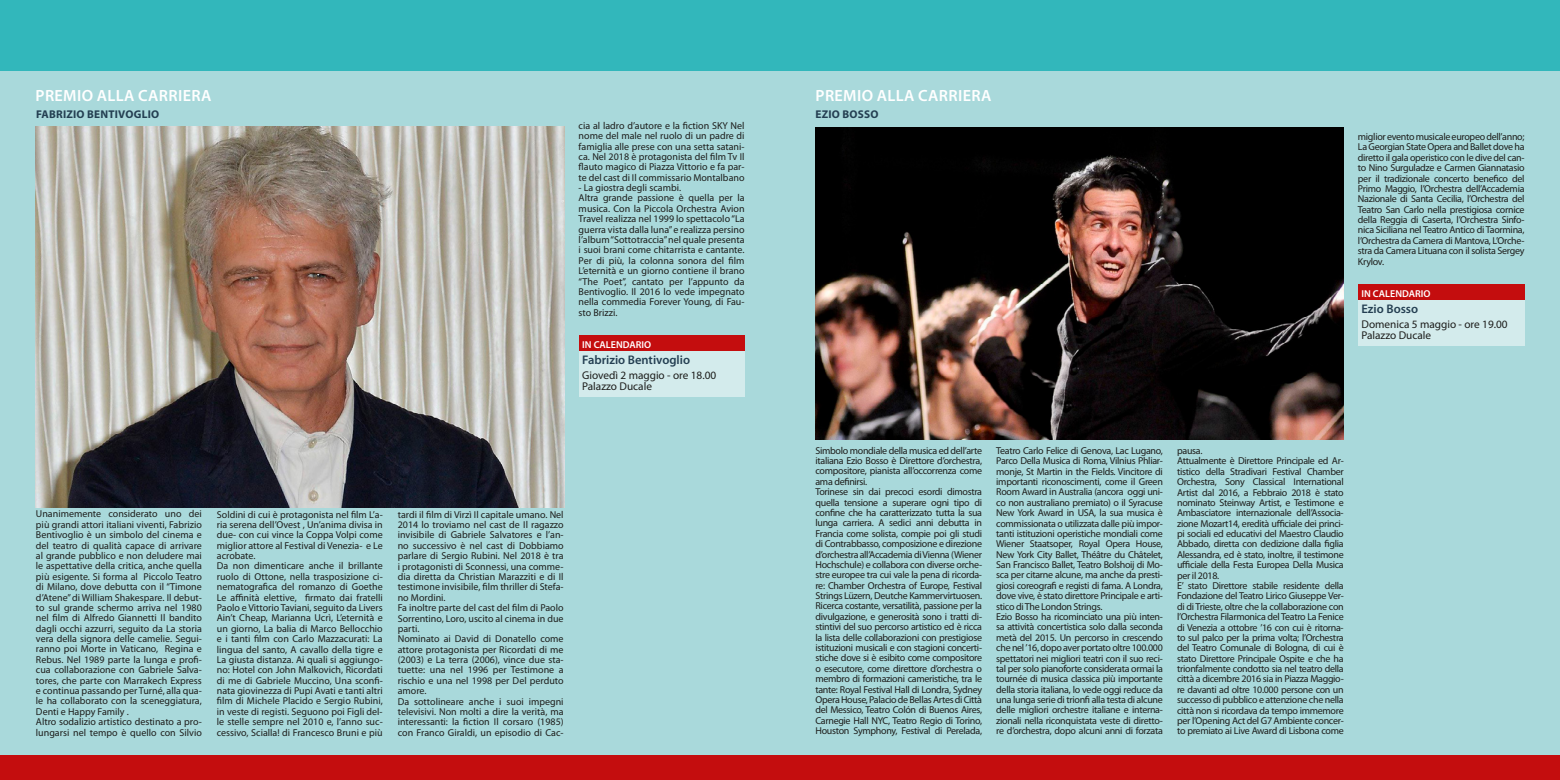
<style>
.page{position:relative;width:1560px;height:780px;background:#fff}
.page>*{position:absolute;margin:0;border:0;box-sizing:border-box;transform-origin:0 0}
.t1{font:600 16.25px "Myriad Pro";letter-spacing:.02em;color:#fff}
.t2{font:600 12.5px "Myriad Pro";color:#243f52}
.t3{font:11.25px/11.2px "Myriad Pro";color:#1d1d1b}
.t4{font:700 11.25px "Myriad Pro";letter-spacing:.02em;color:#243f52}
.t5{font:10px/10.4px "Myriad Pro";letter-spacing:-.03em;color:#1d1d1b}
.t6{font:10px/10.4px "Myriad Pro";color:#1d1d1b}
.t7{font:600 10px "Myriad Pro";color:#fff}
</style>
<div class="page">
<div style="left:0;top:0;width:780px;height:780px;background:#a9d9db"></div>
<div style="left:780px;top:0;width:779px;height:780px;background:#a9d9db"></div>
<div style="left:0;top:0;width:788px;height:71px;background:#32b7bb"></div>
<div style="left:771px;top:0;width:788px;height:71px;background:#32b7bb"></div>
<div style="left:0;top:755px;width:790px;height:25px;background:#c40d0e"></div>
<div style="left:769px;top:755px;width:790px;height:25px;background:#c40d0e"></div>
<div style="left:578px;top:336px;width:166px;height:17px;background:#c40d0e"></div>
<div style="left:578px;top:351px;width:166px;height:20px;background:#d3ebec"></div>
<div style="left:578px;top:367px;width:166px;height:18px;background:#d3ebec"></div>
<div style="left:578px;top:378px;width:166px;height:18px;background:#d3ebec"></div>
<img style="left:35px;top:126px;width:529px;height:381px">
<div style="left:1357px;top:285px;width:167px;height:17px;background:#c40d0e"></div>
<div style="left:1357px;top:300px;width:167px;height:20px;background:#d3ebec"></div>
<div style="left:1357px;top:316px;width:167px;height:18px;background:#d3ebec"></div>
<div style="left:1357px;top:327px;width:167px;height:18px;background:#d3ebec"></div>
<img style="left:815px;top:127px;width:528px;height:313px">
<h1 class="t1" style="left:36px;top:85px;width:177px">PREMIO ALLA CARRIERA</h1>
<p class="t4" style="left:36px;top:107px;width:125px">FABRIZIO BENTIVOGLIO</p>
<p class="t5" style="left:578px;top:120px;width:167px;text-align:justify">cia al ladro d’autore e la fiction SKY Nel nome del male nel ruolo di un padre di famiglia alle prese con una setta satani&shy;ca. Nel 2018 è protagonista del film Tv Il flauto magico di Piazza Vittorio e fa par&shy;te del cast di Il commissario Montalbano</p>
<p class="t6" style="left:578px;top:182px;width:167px">- La giostra degli scambi.<br>Altra grande passione è quella per la musica. Con la Piccola Orchestra Avion Travel realizza nel 1999 lo spettacolo “La guerra vista dalla luna” e realizza persino l’album “Sottotraccia” nel quale presenta i suoi brani come chitarrista e cantante.<br>Per di più, la colonna sonora del film L’eternità e un giorno contiene il brano “The Poet”, cantato per l’appunto da Bentivoglio. Il 2016 lo vede impegnato nella commedia Forever Young, di Fau&shy;sto Brizzi.</p>
<p class="t7" style="left:582px;top:338px;width:71px">IN CALENDARIO</p>
<p class="t2" style="left:582px;top:352px;width:109px">Fabrizio Bentivoglio</p>
<p class="t3" style="left:582px;top:369px;width:135px">Giovedì 2 maggio - ore 18.00<br>Palazzo Ducale</p>
<p class="t6" style="left:36px;top:508px;width:167px">Unanimemente considerato uno dei più grandi attori italiani viventi, Fabrizio Bentivoglio è un simbolo del cinema e del teatro di qualità capace di arrivare al grande pubblico e non deludere mai le aspettative della critica, anche quella più esigente. Si forma al Piccolo Teatro di Milano, dove debutta con il “Timone d’Atene” di William Shakespare. Il debut&shy;to sul grande schermo arriva nel 1980 nel film di Alfredo Giannetti Il bandito dagli occhi azzurri, seguito da La storia vera della signora delle camelie. Segui&shy;ranno poi Morte in Vaticano, Regina e Rebus. Nel 1989 parte la lunga e profi&shy;cua collaborazione con Gabriele Salva&shy;tores, che parte con Marrakech Express e continua passando per Turné, alla qua&shy;le ha collaborato con la sceneggiatura, Denti e Happy Family .<br>Altro sodalizio artistico destinato a pro&shy;lungarsi nel tempo è quello con Silvio</p>
<p class="t6" style="left:217px;top:509px;width:167px">Soldini di cui è protagonista nel film L’a&shy;ria serena dell’Ovest , Un’anima divisa in due- con cui vince la Coppa Volpi come miglior attore al Festival di Venezia- e Le acrobate.<br>Da non dimenticare anche il brillante ruolo di Ottone, nella trasposizione ci&shy;nematografica del romanzo di Goethe Le affinità elettive, firmato dai fratelli Paolo e Vittorio Taviani, seguito da Livers Ain’t Cheap, Marianna Ucrì, L’eternità e un giorno, La balia di Marco Bellocchio e i tanti film con Carlo Mazzacurati: La lingua del santo, A cavallo della tigre e La giusta distanza. Ai quali si aggiungo&shy;no: Hotel con John Malkovich, Ricordati di me di Gabriele Muccino, Una sconfi&shy;nata giovinezza di Pupi Avati e tanti altri film di Michele Placido e Sergio Rubini, in veste di registi. Seguono poi Figli del&shy;le stelle sempre nel 2010 e, l’anno suc&shy;cessivo, Scialla! di Francesco Bruni e più</p>
<p class="t6" style="left:398px;top:509px;width:167px">tardi il film di Virzì Il capitale umano. Nel 2014 lo troviamo nel cast de Il ragazzo invisibile di Gabriele Salvatores e l’an&shy;no successivo è nel cast di Dobbiamo parlare di Sergio Rubini. Nel 2018 è tra i protagonisti di Sconnessi, una comme&shy;dia diretta da Christian Marazziti e di Il testimone invisibile, film thriller di Stefa&shy;no Mordini.<br>Fa inoltre parte del cast del film di Paolo Sorrentino, Loro, uscito al cinema in due parti.<br>Nominato ai David di Donatello come attore protagonista per Ricordati di me (2003) e La terra (2006), vince due sta&shy;tuette: una nel 1996 per Testimone a rischio e una nel 1998 per Del perduto amore.<br>Da sottolineare anche i suoi impegni televisivi. Non molti a dire la verità, ma interessanti: la fiction Il corsaro (1985) con Franco Giraldi, un episodio di Cac-</p>
<h1 class="t1" style="left:815px;top:85px;width:177px">PREMIO ALLA CARRIERA</h1>
<p class="t4" style="left:815px;top:107px;width:64px">EZIO BOSSO</p>
<p class="t5" style="left:1357px;top:131px;width:168px;text-align:justify">miglior evento musicale europeo dell’anno; La Georgian State Opera and Ballet dove ha diretto il gala operistico con le dive del can&shy;to Nino Surguladze e Carmen Giannatasio per il tradizionale concerto benefico del Primo Maggio, l’Orchestra dell’Accademia Nazionale di Santa Cecilia, l’Orchestra del Teatro San Carlo nella prestigiosa cornice della Reggia di Caserta, l’Orchestra Sinfo&shy;nica Siciliana nel Teatro Antico di Taormina, l’Orchestra da Camera di Mantova, L’Orche&shy;stra da Camera Lituana con il solista Sergey Krylov.</p>
<p class="t7" style="left:1361px;top:287px;width:71px">IN CALENDARIO</p>
<p class="t2" style="left:1361px;top:301px;width:58px">Ezio Bosso</p>
<p class="t3" style="left:1361px;top:318px;width:148px">Domenica 5 maggio - ore 19.00<br>Palazzo Ducale</p>
<p class="t5" style="left:815px;top:445px;width:168px">Simbolo mondiale della musica ed dell’arte italiana Ezio Bosso è Direttore d’orchestra, compositore, pianista all’occorrenza come ama definirsi.<br>Torinese sin dai precoci esordi dimostra quella tensione a superare ogni tipo di confine che ha caratterizzato tutta la sua lunga carriera. A sedici anni debutta in Francia come solista, compie poi gli studi di Contrabbasso, composizione e direzione d’orchestra all’Accademia di Vienna (Wiener Hochschule) e collabora con diverse orche&shy;stre europee tra cui vale la pena di ricorda&shy;re: Chamber Orchestra of Europe, Festival Strings Lüzern, Deutche Kammervirtuosen.<br>Ricerca costante, versatilità, passione per la divulgazione, e generosità sono i tratti di&shy;stintivi del suo percorso artistico ed è ricca la lista delle collaborazioni con prestigiose istituzioni musicali e con stagioni concerti&shy;stiche dove si è esibito come compositore o esecutore, come direttore d’orchestra o membro di formazioni cameristiche, tra le tante: Royal Festival Hall di Londra, Sydney Opera House, Palacio de Bellas Artes di Città del Messico, Teatro Colón di Buenos Aires, Carnegie Hall NYC, Teatro Regio di Torino, Houston Symphony, Festival di Perelada,</p>
<p class="t5" style="left:996px;top:445px;width:168px">Teatro Carlo Felice di Genova, Lac Lugano, Parco Della Musica di Roma, Vilnius Phliar&shy;monje, St Martin in the Fields. Vincitore di importanti riconoscimenti, come il Green Room Award in Australia (ancora oggi uni&shy;co non australiano premiato) o il Syracuse New York Award in USA, la sua musica è commissionata o utilizzata dalle più impor&shy;tanti istituzioni operistiche mondiali come Wiener Staatsoper, Royal Opera House, New York City Ballet, Théâtre du Châtelet, San Francisco Ballet, Teatro Bolshoij di Mo&shy;sca per citarne alcune, ma anche da presti&shy;giosi coreografi e registi di fama. A Londra, dove vive, è stato direttore Principale e arti&shy;stico di The London Strings.<br>Ezio Bosso ha ricominciato una più inten&shy;sa attività concertistica solo dalla seconda metà del 2015. Un percorso in crescendo che nel ’16, dopo aver portato oltre 100.000 spettatori nei migliori teatri con il suo reci&shy;tal per solo pianoforte considerata ormai la tournée di musica classica più importante della storia italiana, lo vede oggi reduce da una lunga serie di trionfi alla testa di alcune delle migliori orchestre italiane e interna&shy;zionali nella riconquistata veste di diretto&shy;re d’orchestra, dopo alcuni anni di forzata</p>
<p class="t5" style="left:1176px;top:445px;width:168px">pausa.<br>Attualmente è Direttore Principale ed Ar&shy;tistico della Stradivari Festival Chamber Orchestra, Sony Classical International Artist dal 2016, a Febbraio 2018 è stato nominato Steinway Artist, e Testimone e Ambasciatore internazionale dell’Associa&shy;zione Mozart14, eredità ufficiale dei princi&shy;pi sociali ed educativi del Maestro Claudio Abbado, diretta con dedizione dalla figlia Alessandra, ed è stato, inoltre, il testimone ufficiale della Festa Europea Della Musica per il 2018.<br>E’ stato Direttore stabile residente della Fondazione del Teatro Lirico Giuseppe Ver&shy;di di Trieste, oltre che la collaborazione con l’Orchestra Filarmonica del Teatro La Fenice di Venezia a ottobre ’16 con cui è ritorna&shy;to sul palco per la prima volta; l’Orchestra del Teatro Comunale di Bologna, di cui è stato Direttore Principale Ospite e che ha trionfalmente condotto sia nel teatro della città a dicembre 2016 sia in Piazza Maggio&shy;re davanti ad oltre 10.000 persone con un successo di pubblico e attenzione che nella città non si ricordava da tempo immemore per l’Opening Act del G7 Ambiente concer&shy;to premiato ai Live Award di Lisbona come</p>
</div>
